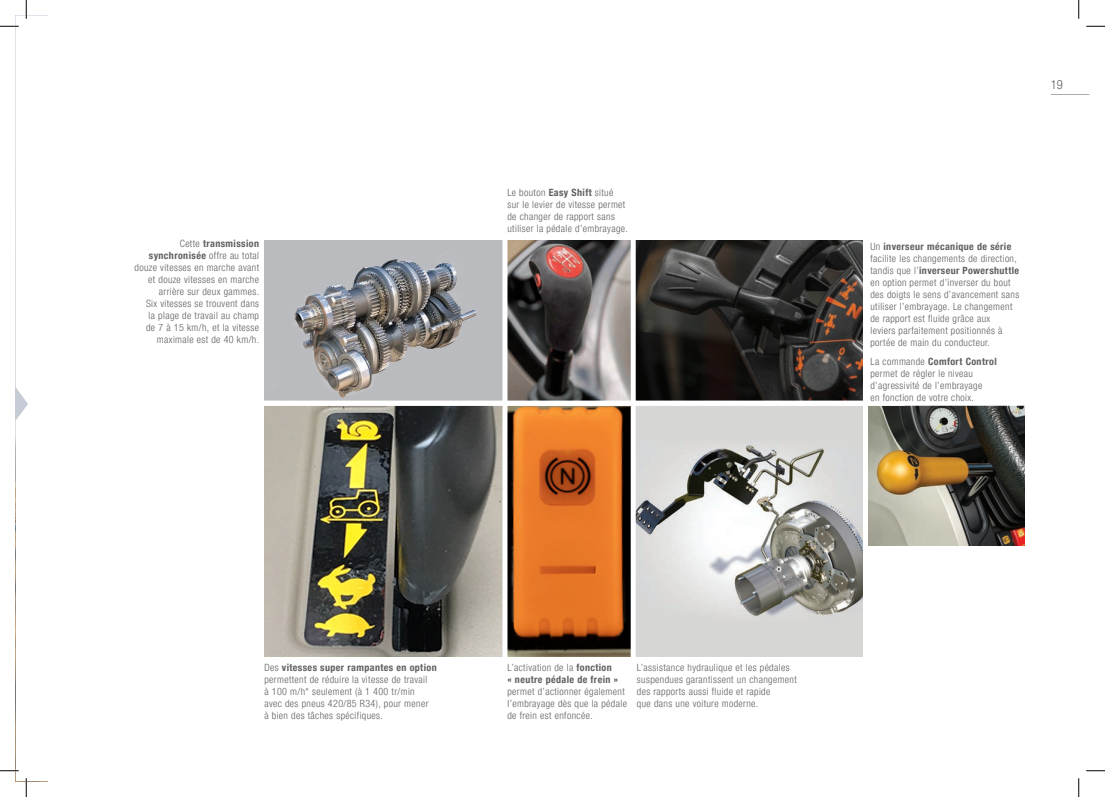
<style>
.page{position:relative;width:1105px;height:797px;background:#fff}
.page>*{position:absolute;margin:0;border:0;box-sizing:border-box;transform-origin:0 0}
.t1{font:300 condensed 12.5px "Helvetica Neue LTW1 G";color:#5f5f62}
.IMAGES-LEFT_ALLIGN_g{font:300 condensed 10px/12px "Helvetica Neue LTW1 G";letter-spacing:.04em;color:#5f5f62}
.Image_text_right_Ali{font:300 condensed 10px/12px "Helvetica Neue LTW1 G";letter-spacing:.04em;color:#5f5f62;text-align:right}
.s1{font-weight:700}
</style>
<div class="page">
<img style="left:636px;top:240px;width:227px;height:416px">
<img style="left:507px;top:240px;width:124px;height:161px">
<img style="left:264px;top:406px;width:367px;height:250px">
<svg style="left:264px;top:240px;width:238px;height:161px;background:#a3a3a5"></svg>
<img style="left:868px;top:406px;width:157px;height:139px">
<div style="left:502px;top:232px;width:5px;height:434px;background:#fff"></div>
<div style="left:249px;top:401px;width:840px;height:5px;background:#fff"></div>
<hr style="left:1051px;top:94px;width:38px;height:1px;background:#abacb0">
<svg style="left:0;top:25px;width:19px;height:2px"></svg>
<svg style="left:1086px;top:25px;width:19px;height:2px"></svg>
<svg style="left:0;top:770px;width:19px;height:1px"></svg>
<svg style="left:1086px;top:770px;width:19px;height:1px"></svg>
<svg style="left:25px;top:0;width:2px;height:19px"></svg>
<svg style="left:25px;top:778px;width:2px;height:19px"></svg>
<svg style="left:1078px;top:0;width:1px;height:19px"></svg>
<svg style="left:1078px;top:778px;width:1px;height:19px"></svg>
<p class="Image_text_right_Ali" style="left:135px;top:238px;width:126px">Cette <span class="s1">transmission synchronisée</span> offre au total douze vitesses en marche avant et douze vitesses en marche arrière sur deux gammes.<br>Six vitesses se trouvent dans<br>la plage de travail au champ<br>de 7 à 15 km/h, et la vitesse maximale est de 40 km/h.</p>
<p class="IMAGES-LEFT_ALLIGN_g" style="left:507px;top:187px;width:122px">Le bouton <span class="s1">Easy Shift</span> situé<br>sur le levier de vitesse permet de changer de rapport sans utiliser la pédale d’embrayage.</p>
<p class="t1" style="left:1051px;top:77px;width:13px">19</p>
<p class="IMAGES-LEFT_ALLIGN_g" style="left:870px;top:240px;width:150px">Un <span class="s1">inverseur mécanique de série </span>facilite les changements de direction, tandis que l’<span class="s1">inverseur Powershuttle </span>en option permet d’inverser du bout des doigts le sens d’avancement sans utiliser l’embrayage. Le changement de rapport est fluide grâce aux<br>leviers parfaitement positionnés à portée de main du conducteur.</p>
<p class="IMAGES-LEFT_ALLIGN_g" style="left:870px;top:355px;width:128px">La commande <span class="s1">Comfort Control </span>permet de régler le niveau d’agressivité de l’embrayage<br>en fonction de votre choix.</p>
<p class="IMAGES-LEFT_ALLIGN_g" style="left:264px;top:661px;width:174px">Des <span class="s1">vitesses super rampantes en option </span>permettent de réduire la vitesse de travail<br>à 100 m/h* seulement (à 1 400 tr/min<br>avec des pneus 420/85 R34), pour mener<br>à bien des tâches spécifiques.</p>
<p class="IMAGES-LEFT_ALLIGN_g" style="left:507px;top:661px;width:121px">L’activation de la <span class="s1">fonction<br>« neutre pédale de frein » </span>permet d’actionner également l’embrayage dès que la pédale de frein est enfoncée.</p>
<p class="IMAGES-LEFT_ALLIGN_g" style="left:637px;top:661px;width:161px">L’assistance hydraulique et les pédales suspendues garantissent un changement des rapports aussi fluide et rapide<br>que dans une voiture moderne.</p>
</div>
